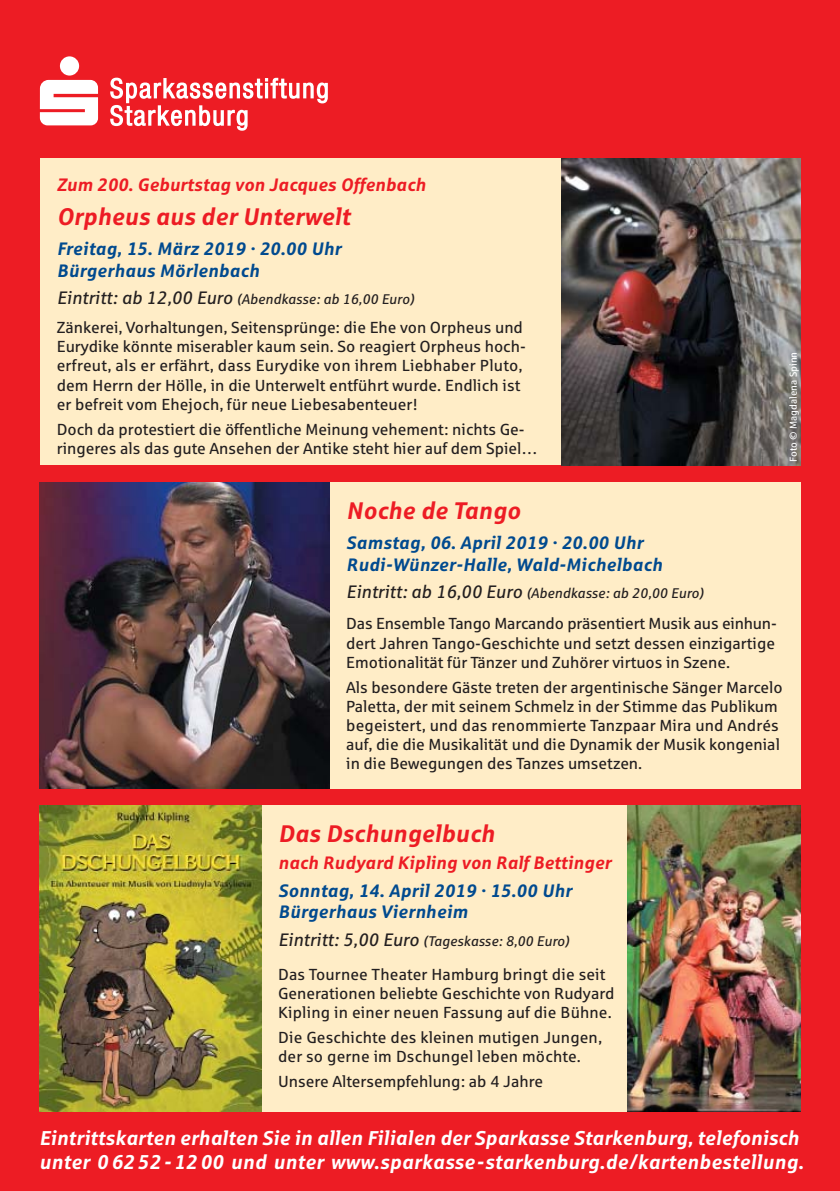
<style>
.page{position:relative;width:840px;height:1191px;background:#fff}
.page>*{position:absolute;margin:0;border:0;box-sizing:border-box;transform-origin:0 0}
.t1{font:italic 700 24px "Sparkasse Rg";color:#ed1c24}
.t2{font:italic 700 20px/24px "Sparkasse Rg";color:#fff}
.t3{font:italic 700 18px/21.6px "Sparkasse Rg";letter-spacing:.01em;color:#004a8f}
.t4{font:italic 700 18px "Sparkasse Rg";color:#ed1c24}
.t5{font:16px/19.2px "Sparkasse Rg";color:#231f20}
.t6{font:italic 14px "Sparkasse Rg";color:#231f20}
.t7{font:10px "Sparkasse Rg";color:#fff}
.s1{font-size:18px}
</style>
<div class="page">
<div style="left:0;top:0;width:839px;height:1191px;background:#ed1c24"></div>
<div style="left:40px;top:159px;width:759px;height:306px;background:#ffedc7"></div>
<div style="left:40px;top:482px;width:759px;height:306px;background:#ffedc7"></div>
<div style="left:40px;top:805px;width:759px;height:306px;background:#ffedc7"></div>
<svg style="left:110px;top:78px;width:217px;height:53px"></svg>
<div style="left:60px;top:56px;width:19px;height:20px;background:#fff;border-radius:50%"></div>
<svg style="left:40px;top:80px;width:58px;height:45px;background:#fce2e3"></svg>
<img style="left:561px;top:159px;width:238px;height:306px">
<img style="left:40px;top:805px;width:221px;height:306px">
<img style="left:627px;top:805px;width:172px;height:306px">
<img style="left:40px;top:482px;width:289px;height:306px">
<p class="t4" style="left:57px;top:177px;width:370px">Zum 200. Geburtstag von Jacques Offenbach</p>
<h1 class="t1" style="left:57px;top:207px;width:295px">Orpheus aus der Unterwelt</h1>
<p class="t3" style="left:57px;top:240px;width:286px">Freitag, 15. März 2019 · 20.00 Uhr<br>Bürgerhaus Mörlenbach</p>
<p class="t6" style="left:57px;top:294px;width:359px"><span class="s1">Eintritt : ab 12,00 Euro</span> (Abendkasse : ab 16,00 Euro)</p>
<p class="t5" style="left:57px;top:319px;width:470px">Zänkerei, Vorhaltungen, Seitensprünge: die Ehe von Orpheus und Eurydike könnte miserabler kaum sein. So reagiert Orpheus hoch&shy;erfreut, als er erfährt, dass Eurydike von ihrem Liebhaber Pluto, dem Herrn der Hölle, in die Unterwelt entführt wurde. Endlich ist er befreit vom Ehejoch, für neue Liebesabenteuer !</p>
<p class="t5" style="left:57px;top:421px;width:482px">Doch da protestiert die öffentliche Meinung vehement : nichts Ge&shy;ringeres als das gute Ansehen der Antike steht hier auf dem Spiel…</p>
<h1 class="t1" style="left:346px;top:501px;width:176px">Noche de Tango</h1>
<p class="t3" style="left:346px;top:533px;width:317px">Samstag, 06. April 2019 · 20.00 Uhr<br>Rudi-Wünzer-Halle, Wald-Michelbach</p>
<p class="t6" style="left:346px;top:587px;width:359px"><span class="s1">Eintritt : ab 16,00 Euro</span> (Abendkasse : ab 20,00 Euro)</p>
<p class="t7" style="left:789px;top:462px;width:111px;rotate:-90deg">Foto © Magdalena Spinn</p>
<p class="t5" style="left:346px;top:615px;width:432px;text-align:justify">Das Ensemble Tango Marcando präsentiert Musik aus einhun&shy;dert Jahren Tango-Geschichte und setzt dessen einzigartige Emotionalität für Tänzer und Zuhörer virtuos in Szene.</p>
<p class="t5" style="left:346px;top:679px;width:437px">Als besondere Gäste treten der argentinische Sänger Marcelo Paletta, der mit seinem Schmelz in der Stimme das Publikum begeistert, und das renommierte Tanzpaar Mira und Andrés auf, die die Musikalität und die Dynamik der Musik kongenial in die Bewegungen des Tanzes umsetzen.</p>
<h1 class="t1" style="left:278px;top:824px;width:218px">Das Dschungelbuch</h1>
<p class="t4" style="left:278px;top:856px;width:334px">nach Rudyard Kipling von Ralf Bettinger</p>
<p class="t3" style="left:278px;top:881px;width:295px">Sonntag, 14. April 2019 · 15.00 Uhr<br>Bürgerhaus Viernheim</p>
<p class="t6" style="left:278px;top:935px;width:292px"><span class="s1">Eintritt : 5,00 Euro</span> (Tageskasse : 8,00 Euro)</p>
<p class="t5" style="left:278px;top:965px;width:337px">Das Tournee Theater Hamburg bringt die seit<br>Generationen beliebte Geschichte von Rudyard<br>Kipling in einer neuen Fassung auf die Bühne.</p>
<p class="t5" style="left:278px;top:1029px;width:325px">Die Geschichte des kleinen mutigen Jungen, der so gerne im Dschungel leben möchte.</p>
<p class="t5" style="left:278px;top:1073px;width:266px">Unsere Altersempfehlung : ab 4 Jahre</p>
<p class="t2" style="left:39px;top:1127px;width:765px">Eintrittskarten erhalten Sie in allen Filialen der Sparkasse Starkenburg, telefonisch unter 0 62 52 - 12 00 und unter www.sparkasse - starkenburg.de / kartenbestellung.</p>
</div>
